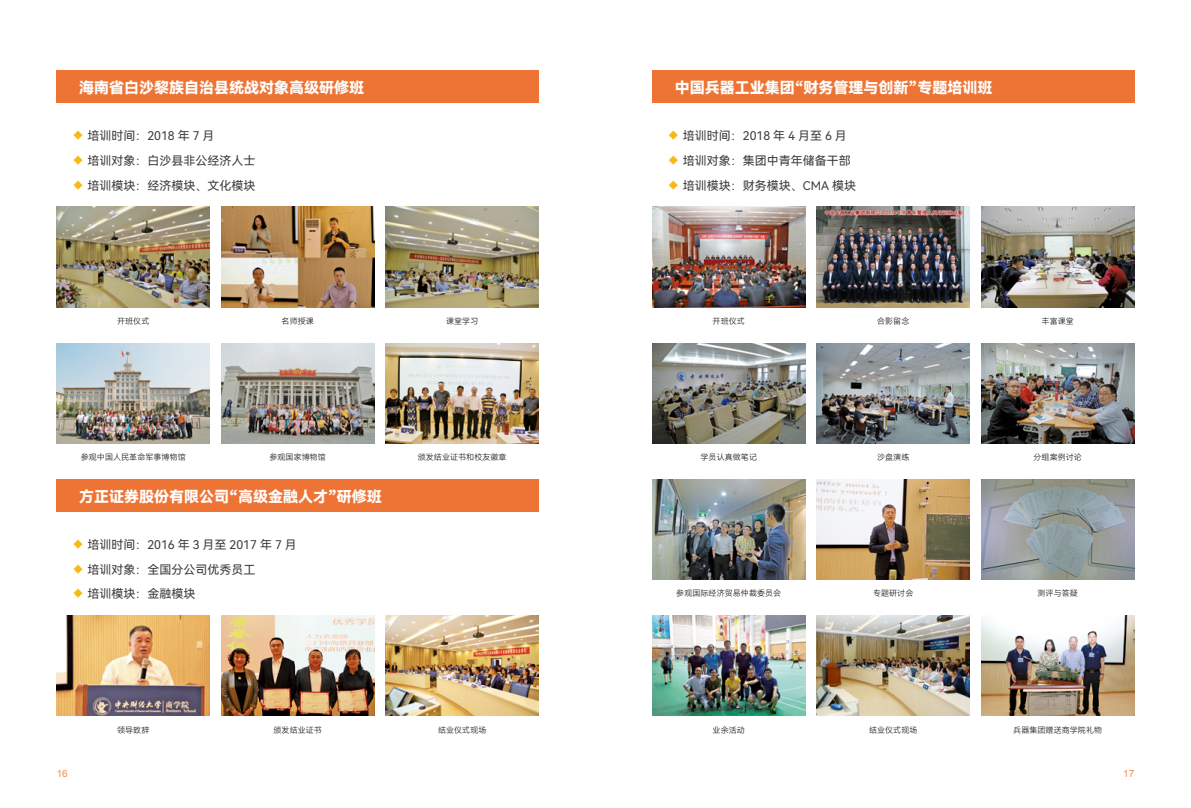
<style>
.page{position:relative;width:1191px;height:808px;background:#fff}
.page>*{position:absolute;margin:0;border:0;box-sizing:border-box;transform-origin:0 0}
.t1{font:15px "Harmony OS Sans SC Black";color:#fff}
.t2{font:12px "Harmony OS Sans SC";color:#3e3a39}
.t3{font:10px "Arial";color:#f18f55}
.t4{font:8px "Harmony OS Sans SC Light";letter-spacing:.01em;color:#000}
.s1{color:#f9b915}
</style>
<div class="page">
<div style="left:57px;top:71px;width:482px;height:32px;background:#ee7435"></div>
<div style="left:652px;top:71px;width:482px;height:32px;background:#ee7435"></div>
<img style="left:57px;top:207px;width:153px;height:101px">
<img style="left:221px;top:207px;width:153px;height:101px">
<img style="left:386px;top:207px;width:153px;height:101px">
<img style="left:57px;top:343px;width:153px;height:101px">
<img style="left:221px;top:343px;width:153px;height:101px">
<img style="left:386px;top:343px;width:153px;height:101px">
<img style="left:652px;top:207px;width:153px;height:101px">
<img style="left:816px;top:207px;width:153px;height:101px">
<img style="left:981px;top:207px;width:153px;height:101px">
<img style="left:652px;top:479px;width:153px;height:101px">
<img style="left:816px;top:479px;width:153px;height:101px">
<img style="left:981px;top:479px;width:153px;height:101px">
<img style="left:652px;top:343px;width:153px;height:101px">
<img style="left:816px;top:343px;width:153px;height:101px">
<img style="left:981px;top:343px;width:153px;height:101px">
<img style="left:652px;top:615px;width:153px;height:101px">
<img style="left:816px;top:615px;width:153px;height:101px">
<img style="left:981px;top:615px;width:153px;height:101px">
<div style="left:57px;top:480px;width:482px;height:32px;background:#ee7435"></div>
<img style="left:57px;top:615px;width:153px;height:101px">
<img style="left:221px;top:615px;width:153px;height:101px">
<img style="left:386px;top:615px;width:153px;height:101px">
<p class="t1" style="left:79px;top:77px;width:287px">海南省白沙黎族自治县统战对象高级研修班</p>
<p class="t2" style="left:72px;top:127px;width:144px"><span class="s1">◆</span> 培训时间：2018 年 7 月</p>
<p class="t2" style="left:72px;top:152px;width:185px"><span class="s1">◆</span> 培训对象：白沙县非公经济人士</p>
<p class="t2" style="left:72px;top:177px;width:185px"><span class="s1">◆</span> 培训模块：经济模块、文化模块</p>
<p class="t1" style="left:674px;top:77px;width:319px">中国兵器工业集团“财务管理与创新”专题培训班</p>
<p class="t2" style="left:667px;top:127px;width:181px"><span class="s1">◆</span> 培训时间：2018 年 4 月至 6 月</p>
<p class="t2" style="left:667px;top:152px;width:185px"><span class="s1">◆</span> 培训对象：集团中青年储备干部</p>
<p class="t2" style="left:667px;top:177px;width:190px"><span class="s1">◆</span> 培训模块：财务模块、CMA 模块</p>
<p class="t4" style="left:117px;top:316px;width:34px">开班仪式</p>
<p class="t4" style="left:282px;top:316px;width:34px">名师授课</p>
<p class="t4" style="left:446px;top:316px;width:34px">课堂学习</p>
<p class="t4" style="left:712px;top:316px;width:34px">开班仪式</p>
<p class="t4" style="left:877px;top:316px;width:34px">合影留念</p>
<p class="t4" style="left:1041px;top:316px;width:34px">丰富课堂</p>
<p class="t4" style="left:81px;top:452px;width:106px">参观中国人民革命军事博物馆</p>
<p class="t4" style="left:269px;top:452px;width:58px">参观国家博物馆</p>
<p class="t4" style="left:418px;top:452px;width:90px">颁发结业证书和校友徽章</p>
<p class="t4" style="left:700px;top:452px;width:58px">学员认真做笔记</p>
<p class="t4" style="left:877px;top:452px;width:34px">沙盘演练</p>
<p class="t4" style="left:1033px;top:452px;width:50px">分组案例讨论</p>
<p class="t1" style="left:79px;top:486px;width:304px">方正证券股份有限公司“高级金融人才”研修班</p>
<p class="t2" style="left:72px;top:536px;width:226px"><span class="s1">◆</span> 培训时间：2016 年 3 月至 2017 年 7 月</p>
<p class="t2" style="left:72px;top:561px;width:185px"><span class="s1">◆</span> 培训对象：全国分公司优秀员工</p>
<p class="t2" style="left:72px;top:586px;width:125px"><span class="s1">◆</span> 培训模块：金融模块</p>
<p class="t4" style="left:676px;top:588px;width:106px">参观国际经济贸易仲裁委员会</p>
<p class="t4" style="left:873px;top:588px;width:42px">专题研讨会</p>
<p class="t4" style="left:1037px;top:588px;width:42px">测评与答疑</p>
<p class="t4" style="left:117px;top:724px;width:34px">领导致辞</p>
<p class="t4" style="left:273px;top:724px;width:50px">颁发结业证书</p>
<p class="t4" style="left:438px;top:724px;width:50px">结业仪式现场</p>
<p class="t4" style="left:712px;top:724px;width:34px">业余活动</p>
<p class="t4" style="left:869px;top:724px;width:50px">结业仪式现场</p>
<p class="t4" style="left:1013px;top:724px;width:90px">兵器集团赠送商学院礼物</p>
<p class="t3" style="left:57px;top:767px;width:13px">16</p>
<p class="t3" style="left:1123px;top:767px;width:13px">17</p>
</div>
